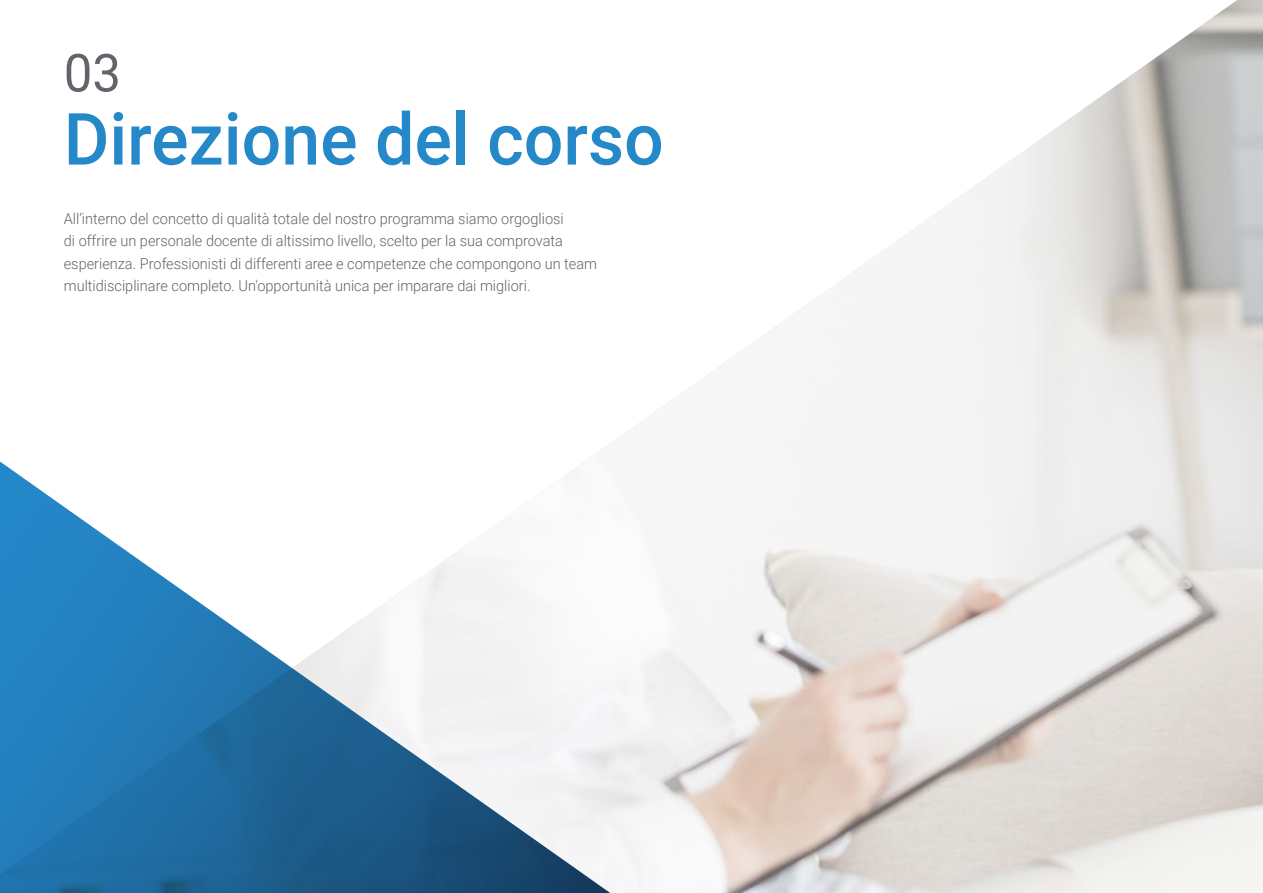
<style>
.page{position:relative;width:1263px;height:893px;background:#fff}
.page>*{position:absolute;margin:0;border:0;box-sizing:border-box;transform-origin:0 0}
.t1{font:500 72px "Roboto";color:#2488c9}
.t2{font:52.5px "Roboto";color:#61646a}
.t3{font:300 15px/22.5px "Roboto";color:#61646a}
</style>
<div class="page">
<img style="left:607px;top:0;width:656px;height:893px">
<svg style="left:0;top:446px;width:640px;height:447px"></svg>
<h2 class="t2" style="left:64px;top:36px;width:59px">03</h2>
<h1 class="t1" style="left:64px;top:89px;width:601px">Direzione del corso</h1>
<p class="t3" style="left:64px;top:207px;width:535px">All’interno del concetto di qualità totale del nostro programma siamo orgogliosi<br>di offrire un personale docente di altissimo livello, scelto per la sua comprovata esperienza. Professionisti di differenti aree e competenze che compongono un team multidisciplinare completo. Un'opportunità unica per imparare dai migliori.</p>
</div>
